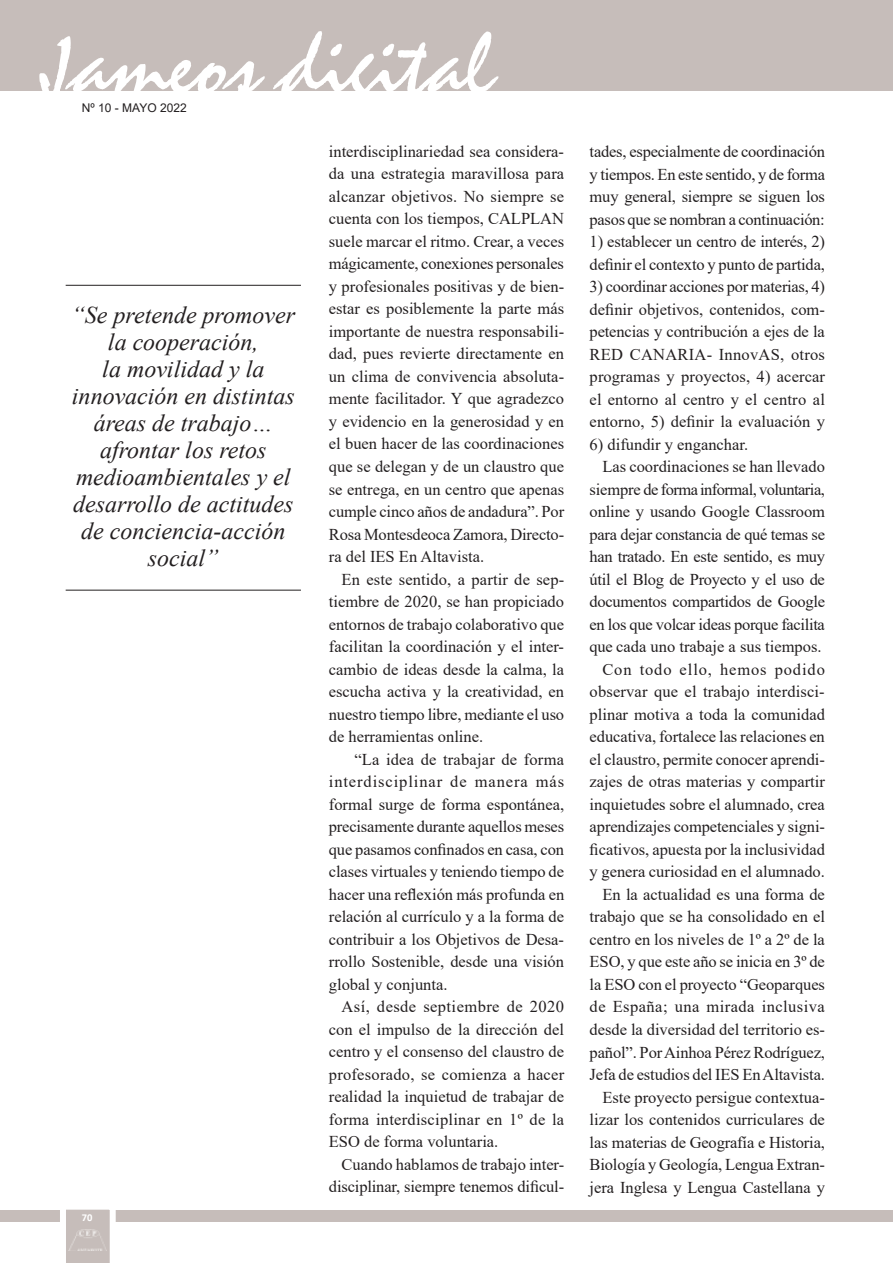
<style>
.page{position:relative;width:893px;height:1263px;background:#fff}
.page>*{position:absolute;margin:0;border:0;box-sizing:border-box;transform-origin:0 0}
.t1{font:90px "Staccato 222 BT";color:#fff}
.t2{font:italic 24px/27px "Times New Roman";color:#231f20;text-align:center}
.t3{font:16.5px/22.5px "Times New Roman";letter-spacing:-.005em;color:#231f20;text-align:justify}
.t4{font:16.5px "Times New Roman";letter-spacing:-.03em;color:#231f20}
.t5{font:16.5px "Times New Roman";letter-spacing:.025em;color:#231f20}
.t6{font:16.5px "Times New Roman";letter-spacing:.055em;color:#231f20}
.t7{font:12px "Arial";color:#231f20}
.t8{font:700 10.5px "Calibri";color:#fff}
</style>
<div class="page">
<div style="left:0;top:1209px;width:893px;height:12px;background:#c6bdba"></div>
<svg style="left:60px;top:1209px;width:56px;height:54px"></svg>
<div style="left:0;top:0;width:893px;height:90px;background:#c6bdba"></div>
<img style="left:69px;top:1229px;width:37px;height:22px">
<hr style="left:66px;top:285px;width:235px;height:1px;background:#231f20">
<hr style="left:66px;top:590px;width:235px;height:1px;background:#231f20">
<h1 class="t1" style="left:39px;top:15px;width:456px">Jameos digital</h1>
<p class="t7" style="left:82px;top:99px;width:106px">Nº 10 - MAYO 2022</p>
<h2 class="t2" style="left:72px;top:301px;width:225px">“Se pretende promover la cooperación,<br>la movilidad y la innovación en distintas áreas de trabajo… afrontar los retos medioambientales y el desarrollo de actitudes de conciencia-acción social”</h2>
<p class="t8" style="left:82px;top:1210px;width:12px">70</p>
<p class="t3" style="left:329px;top:140px;width:237px">interdisciplinariedad sea considera&shy;da una estrategia maravillosa para alcanzar objetivos. No siempre se cuenta con los tiempos, CALPLAN suele marcar el ritmo. Crear, a veces mágicamente, conexiones personales y profesionales positivas y de bien&shy;estar es posiblemente la parte más importante de nuestra responsabili&shy;dad, pues revierte directamente en un clima de convivencia absoluta&shy;mente facilitador. Y que agradezco y evidencio en la generosidad y en el buen hacer de las coordinaciones que se delegan y de un claustro que se entrega, en un centro que apenas cumple cinco años de andadura”. Por Rosa Montesdeoca Zamora, Directo&shy;ra del IES En Altavista.</p>
<p class="t3" style="left:329px;top:567px;width:237px;text-indent:13px">En este sentido, a partir de sep&shy;tiembre de 2020, se han propiciado entornos de trabajo colaborativo que facilitan la coordinación y el inter&shy;cambio de ideas desde la calma, la escucha activa y la creatividad, en nuestro tiempo libre, mediante el uso de herramientas online.</p>
<p class="t3" style="left:329px;top:747px;width:237px;text-indent:26px">“La idea de trabajar de forma interdisciplinar de manera más formal surge de forma espontánea, precisamente durante aquellos meses que pasamos confinados en casa, con clases virtuales y teniendo tiempo de hacer una reflexión más profunda en relación al currículo y a la forma de contribuir a los Objetivos de Desa&shy;rrollo Sostenible, desde una visión global y conjunta.</p>
<p class="t3" style="left:329px;top:995px;width:237px;text-indent:13px">Así, desde septiembre de 2020 con el impulso de la dirección del centro y el consenso del claustro de profesorado, se comienza a hacer realidad la inquietud de trabajar de forma interdisciplinar en 1º de la ESO de forma voluntaria.</p>
<p class="t3" style="left:329px;top:1152px;width:237px;text-align:right">Cuando hablamos de trabajo inter&shy;disciplinar, siempre tenemos dificul-</p>
<p class="t3" style="left:590px;top:140px;width:237px">tades, especialmente de coordinación y tiempos. En este sentido, y de forma muy general, siempre se siguen los pasos que se nombran a continuación:</p>
<p class="t3" style="left:590px;top:230px;width:237px">1) establecer un centro de interés, 2) definir el contexto y punto de partida,</p>
<p class="t3" style="left:590px;top:275px;width:237px">3) coordinar acciones por materias, 4) definir objetivos, contenidos, com&shy;petencias y contribución a ejes de la RED CANARIA- InnovAS, otros programas y proyectos, 4) acercar el entorno al centro y el centro al entorno, 5) definir la evaluación y</p>
<p class="t3" style="left:590px;top:432px;width:160px">6) difundir y enganchar.</p>
<p class="t3" style="left:602px;top:455px;width:224px">Las coordinaciones se han llevado</p>
<p class="t4" style="left:590px;top:478px;width:237px">siempre de forma informal, voluntaria,</p>
<p class="t3" style="left:590px;top:500px;width:237px">online y usando Google Classroom</p>
<p class="t3" style="left:590px;top:522px;width:237px">para dejar constancia de qué temas se</p>
<p class="t3" style="left:590px;top:545px;width:237px">han tratado. En este sentido, es muy</p>
<p class="t3" style="left:590px;top:567px;width:237px">útil el Blog de Proyecto y el uso de</p>
<p class="t3" style="left:590px;top:590px;width:237px">documentos compartidos de Google</p>
<p class="t3" style="left:590px;top:612px;width:237px">en los que volcar ideas porque facilita</p>
<p class="t3" style="left:590px;top:635px;width:233px">que cada uno trabaje a sus tiempos.</p>
<p class="t6" style="left:602px;top:658px;width:224px">Con todo ello, hemos podido</p>
<p class="t3" style="left:590px;top:680px;width:237px">observar que el trabajo interdisci-</p>
<p class="t3" style="left:590px;top:702px;width:237px">plinar motiva a toda la comunidad</p>
<p class="t3" style="left:590px;top:725px;width:237px">educativa, fortalece las relaciones en</p>
<p class="t3" style="left:590px;top:748px;width:237px">el claustro, permite conocer aprendi-</p>
<p class="t3" style="left:590px;top:770px;width:237px">zajes de otras materias y compartir</p>
<p class="t3" style="left:590px;top:793px;width:237px">inquietudes sobre el alumnado, crea</p>
<p class="t3" style="left:590px;top:815px;width:237px">aprendizajes competenciales y signi-</p>
<p class="t3" style="left:590px;top:838px;width:237px">ficativos, apuesta por la inclusividad</p>
<p class="t3" style="left:590px;top:860px;width:237px">y genera curiosidad en el alumnado.</p>
<p class="t3" style="left:602px;top:883px;width:224px">En la actualidad es una forma de</p>
<p class="t3" style="left:590px;top:905px;width:237px">trabajo que se ha consolidado en el</p>
<p class="t3" style="left:590px;top:928px;width:237px">centro en los niveles de 1º a 2º de la</p>
<p class="t3" style="left:590px;top:950px;width:237px">ESO, y que este año se inicia en 3º de</p>
<p class="t3" style="left:590px;top:973px;width:237px">la ESO con el proyecto “Geoparques</p>
<p class="t5" style="left:590px;top:995px;width:237px">de España; una mirada inclusiva</p>
<p class="t3" style="left:590px;top:1018px;width:237px">desde la diversidad del territorio es-</p>
<p class="t3" style="left:590px;top:1040px;width:237px">pañol”. Por Ainhoa Pérez Rodríguez,</p>
<p class="t3" style="left:590px;top:1063px;width:237px">Jefa de estudios del IES En Altavista.</p>
<p class="t3" style="left:602px;top:1085px;width:224px">Este proyecto persigue contextua-</p>
<p class="t3" style="left:590px;top:1108px;width:237px">lizar los contenidos curriculares de</p>
<p class="t3" style="left:590px;top:1130px;width:237px">las materias de Geografía e Historia,</p>
<p class="t3" style="left:590px;top:1153px;width:237px">Biología y Geología, Lengua Extran-</p>
<p class="t3" style="left:590px;top:1175px;width:237px">jera Inglesa y Lengua Castellana y</p>
</div>
